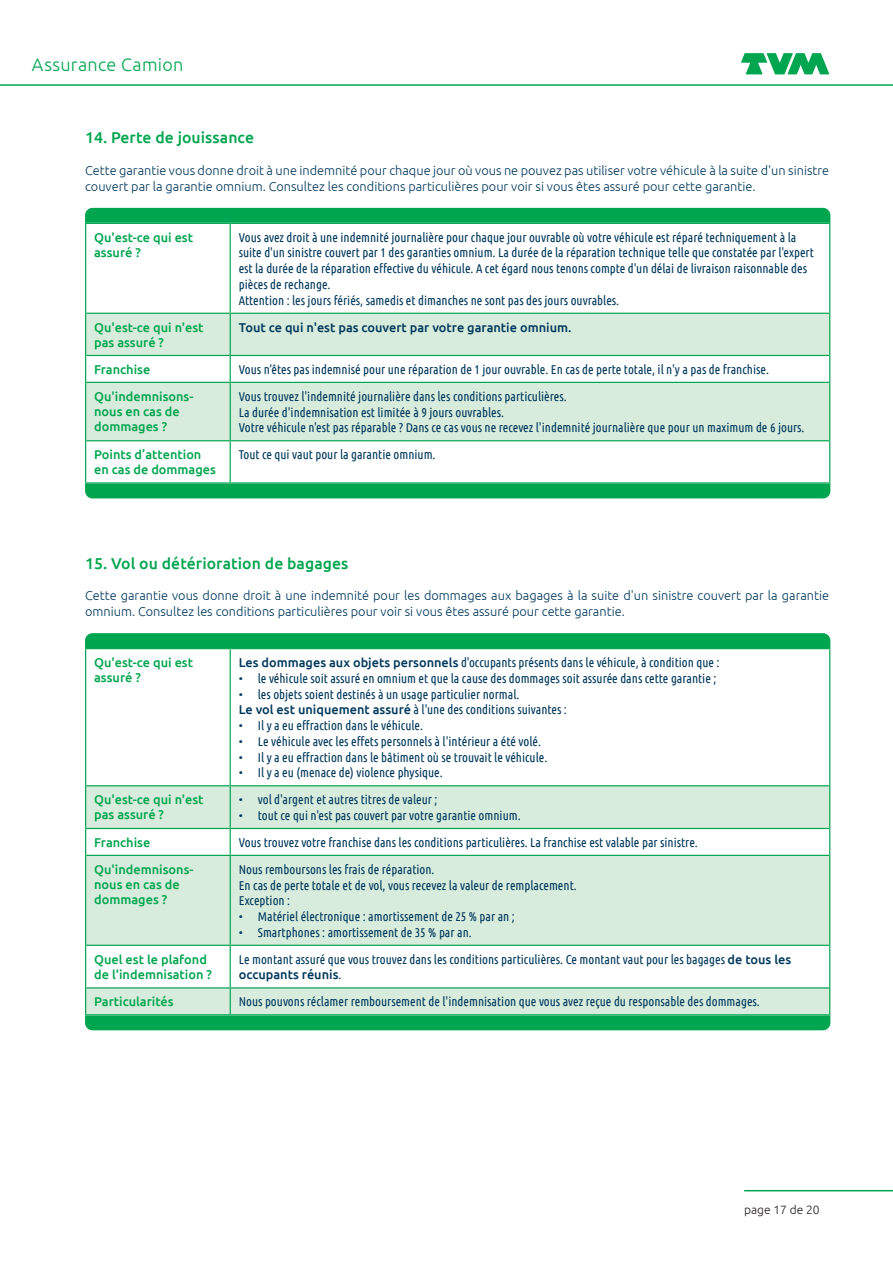
<style>
.page{position:relative;width:893px;height:1263px;background:#fff}
.page>*{position:absolute;margin:0;border:0;box-sizing:border-box;transform-origin:0 0}
.t1{font:300 18px "Ubuntu";letter-spacing:.015em;color:#00a54f}
.t2{font:500 15.75px "Ubuntu";letter-spacing:.005em;color:#00a54f}
.t3{font:12.75px/15.8px "Ubuntu Condensed";color:#01385b}
.t4{font:300 12.75px/15.8px "Ubuntu";color:#01385b}
.t5{font:500 12.75px/15.3px "Ubuntu";color:#00a54f}
.t6{font:500 12.75px "Ubuntu";color:#01385b}
.t7{font:300 12px "Ubuntu";color:#231f20}
.s1{font-family:"Ubuntu";font-weight:500}
.s2{font-family:"Ubuntu Condensed";font-weight:400}
</style>
<div class="page">
<svg style="left:741px;top:53px;width:88px;height:21px"></svg>
<hr style="left:0;top:84px;width:893px;height:2px;background:#00a54f">
<hr style="left:744px;top:1190px;width:149px;height:1px;background:#00a54f">
<svg style="left:86px;top:314px;width:743px;height:126px;fill:#d8ecdd"></svg>
<hr style="left:230px;top:224px;width:1px;height:89px;background:#00a54f">
<hr style="left:86px;top:313px;width:144px;height:1px;background:#00a54f">
<hr style="left:230px;top:313px;width:599px;height:1px;background:#00a54f">
<hr style="left:230px;top:314px;width:1px;height:41px;background:#00a54f">
<hr style="left:86px;top:355px;width:144px;height:1px;background:#00a54f">
<hr style="left:230px;top:355px;width:599px;height:1px;background:#00a54f">
<svg style="left:230px;top:356px;width:1px;height:26px"></svg>
<hr style="left:86px;top:382px;width:144px;height:1px;background:#00a54f">
<hr style="left:230px;top:382px;width:599px;height:1px;background:#00a54f">
<hr style="left:230px;top:383px;width:1px;height:57px;background:#00a54f">
<hr style="left:86px;top:440px;width:144px;height:1px;background:#00a54f">
<hr style="left:230px;top:440px;width:599px;height:1px;background:#00a54f">
<hr style="left:230px;top:441px;width:1px;height:41px;background:#00a54f">
<hr style="left:85px;top:482px;width:145px;height:2px;background:#00a54f">
<hr style="left:230px;top:482px;width:600px;height:2px;background:#00a54f">
<hr style="left:85px;top:223px;width:145px;height:1px;background:#00a54f">
<hr style="left:85px;top:224px;width:1px;height:89px;background:#00a54f">
<hr style="left:230px;top:223px;width:600px;height:1px;background:#00a54f">
<hr style="left:829px;top:224px;width:1px;height:89px;background:#00a54f">
<hr style="left:85px;top:313px;width:1px;height:42px;background:#00a54f">
<hr style="left:829px;top:313px;width:1px;height:42px;background:#00a54f">
<svg style="left:85px;top:355px;width:1px;height:27px"></svg>
<svg style="left:829px;top:355px;width:1px;height:27px"></svg>
<hr style="left:85px;top:382px;width:1px;height:59px;background:#00a54f">
<hr style="left:829px;top:382px;width:1px;height:59px;background:#00a54f">
<hr style="left:85px;top:441px;width:1px;height:41px;background:#00a54f">
<hr style="left:829px;top:441px;width:1px;height:41px;background:#00a54f">
<svg style="left:85px;top:208px;width:745px;height:15px;background:#03a651"></svg>
<div style="left:85px;top:484px;width:745px;height:14px;background:#00a54f"></div>
<svg style="left:86px;top:786px;width:743px;height:201px;fill:#d8ecdd"></svg>
<hr style="left:230px;top:649px;width:1px;height:136px;background:#00a54f">
<hr style="left:86px;top:785px;width:144px;height:1px;background:#00a54f">
<hr style="left:230px;top:785px;width:599px;height:1px;background:#00a54f">
<hr style="left:230px;top:786px;width:1px;height:42px;background:#00a54f">
<hr style="left:86px;top:828px;width:144px;height:1px;background:#00a54f">
<hr style="left:230px;top:828px;width:599px;height:1px;background:#00a54f">
<svg style="left:230px;top:829px;width:1px;height:26px"></svg>
<hr style="left:86px;top:855px;width:144px;height:1px;background:#00a54f">
<hr style="left:230px;top:855px;width:599px;height:1px;background:#00a54f">
<hr style="left:230px;top:856px;width:1px;height:89px;background:#00a54f">
<hr style="left:86px;top:945px;width:144px;height:1px;background:#00a54f">
<hr style="left:230px;top:945px;width:599px;height:1px;background:#00a54f">
<hr style="left:230px;top:946px;width:1px;height:41px;background:#00a54f">
<hr style="left:86px;top:987px;width:144px;height:1px;background:#00a54f">
<hr style="left:230px;top:987px;width:599px;height:1px;background:#00a54f">
<hr style="left:85px;top:648px;width:145px;height:1px;background:#00a54f">
<hr style="left:85px;top:649px;width:1px;height:137px;background:#00a54f">
<hr style="left:230px;top:648px;width:600px;height:1px;background:#00a54f">
<hr style="left:829px;top:649px;width:1px;height:137px;background:#00a54f">
<hr style="left:85px;top:786px;width:1px;height:42px;background:#00a54f">
<hr style="left:829px;top:786px;width:1px;height:42px;background:#00a54f">
<svg style="left:85px;top:828px;width:1px;height:27px"></svg>
<svg style="left:829px;top:828px;width:1px;height:27px"></svg>
<hr style="left:85px;top:855px;width:1px;height:90px;background:#00a54f">
<hr style="left:829px;top:855px;width:1px;height:90px;background:#00a54f">
<hr style="left:85px;top:945px;width:1px;height:43px;background:#00a54f">
<hr style="left:829px;top:945px;width:1px;height:43px;background:#00a54f">
<div style="left:85px;top:633px;width:745px;height:15px;background:#00a54f"></div>
<svg style="left:85px;top:988px;width:745px;height:42px;background:#85d0a6"></svg>
<h1 class="t1" style="left:32px;top:54px;width:153px">Assurance Camion</h1>
<p class="t2" style="left:85px;top:128px;width:171px">14. Perte de jouissance</p>
<p class="t4" style="left:85px;top:162px;width:746px">Cette garantie vous donne droit à une indemnité pour chaque jour où vous ne pouvez pas utiliser votre véhicule à la suite d'un sinistre couvert par la garantie omnium. Consultez les conditions particulières pour voir si vous êtes assuré pour cette garantie.</p>
<p class="t5" style="left:94px;top:229px;width:100px">Qu'est-ce qui est assuré ?</p>
<p class="t3" style="left:239px;top:229px;width:577px">Vous avez droit à une indemnité journalière pour chaque jour ouvrable où votre véhicule est réparé techniquement à la suite d'un sinistre couvert par 1 des garanties omnium. La durée de la réparation technique telle que constatée par l'expert est la durée de la réparation effective du véhicule. A cet égard nous tenons compte d'un délai de livraison raisonnable des pièces de rechange.<br>Attention : les jours fériés, samedis et dimanches ne sont pas des jours ouvrables.</p>
<p class="t5" style="left:94px;top:319px;width:111px">Qu'est-ce qui n'est pas assuré ?</p>
<p class="t6" style="left:239px;top:319px;width:334px">Tout ce qui n'est pas couvert par votre garantie omnium.</p>
<p class="t5" style="left:94px;top:361px;width:58px">Franchise</p>
<p class="t3" style="left:239px;top:361px;width:532px">Vous n’êtes pas indemnisé pour une réparation de 1 jour ouvrable. En cas de perte totale, il n'y a pas de franchise.</p>
<p class="t5" style="left:94px;top:388px;width:101px">Qu'indemnisons&shy;nous en cas de dommages ?</p>
<p class="t3" style="left:239px;top:388px;width:567px">Vous trouvez l'indemnité journalière dans les conditions particulières.<br>La durée d'indemnisation est limitée à 9 jours ouvrables.<br>Votre véhicule n'est pas réparable ? Dans ce cas vous ne recevez l'indemnité journalière que pour un maximum de 6 jours.</p>
<p class="t5" style="left:94px;top:446px;width:123px">Points d’attention en cas de dommages</p>
<p class="t3" style="left:239px;top:446px;width:198px">Tout ce qui vaut pour la garantie omnium.</p>
<p class="t2" style="left:85px;top:553px;width:265px">15. Vol ou détérioration de bagages</p>
<p class="t4" style="left:85px;top:587px;width:746px">Cette garantie vous donne droit à une indemnité pour les dommages aux bagages à la suite d'un sinistre couvert par la garantie omnium. Consultez les conditions particulières pour voir si vous êtes assuré pour cette garantie.</p>
<p class="t5" style="left:94px;top:654px;width:100px">Qu'est-ce qui est assuré ?</p>
<p class="t3" style="left:239px;top:654px;width:482px"><span class="s1">Les dommages aux objets personnels</span> d'occupants présents dans le véhicule, à condition que :</p>
<p class="t3" style="left:239px;top:670px;width:479px">• le véhicule soit assuré en omnium et que la cause des dommages soit assurée dans cette garantie ;</p>
<p class="t3" style="left:239px;top:686px;width:330px">• les objets soient destinés à un usage particulier normal.<br><span class="s1">Le vol est uniquement assuré</span> à l'une des conditions suivantes :</p>
<p class="t3" style="left:239px;top:717px;width:186px">• Il y a eu effraction dans le véhicule.</p>
<p class="t3" style="left:239px;top:733px;width:304px">• Le véhicule avec les effets personnels à l'intérieur a été volé.</p>
<p class="t3" style="left:239px;top:749px;width:310px">• Il y a eu effraction dans le bâtiment où se trouvait le véhicule.</p>
<p class="t3" style="left:239px;top:764px;width:205px">• Il y a eu (menace de) violence physique.</p>
<p class="t5" style="left:94px;top:791px;width:111px">Qu'est-ce qui n'est pas assuré ?</p>
<p class="t3" style="left:239px;top:791px;width:200px">• vol d'argent et autres titres de valeur ;</p>
<p class="t3" style="left:239px;top:807px;width:283px">• tout ce qui n'est pas couvert par votre garantie omnium.</p>
<p class="t5" style="left:94px;top:834px;width:58px">Franchise</p>
<p class="t3" style="left:239px;top:834px;width:461px">Vous trouvez votre franchise dans les conditions particulières. La franchise est valable par sinistre.</p>
<p class="t5" style="left:94px;top:861px;width:101px">Qu'indemnisons&shy;nous en cas de dommages ?</p>
<p class="t3" style="left:239px;top:861px;width:340px">Nous remboursons les frais de réparation.<br>En cas de perte totale et de vol, vous recevez la valeur de remplacement.<br>Exception :</p>
<p class="t3" style="left:239px;top:908px;width:278px">• Matériel électronique : amortissement de 25 % par an ;</p>
<p class="t3" style="left:239px;top:924px;width:235px">• Smartphones : amortissement de 35 % par an.</p>
<p class="t5" style="left:94px;top:951px;width:119px">Quel est le plafond de l'indemnisation ?</p>
<p class="t3" style="left:239px;top:951px;width:554px">Le montant assuré que vous trouvez dans les conditions particulières. Ce montant vaut pour les bagages <span class="s1">de tous les</span></p>
<p class="t6" style="left:239px;top:967px;width:104px">occupants réunis<span class="s2">.</span></p>
<p class="t5" style="left:94px;top:994px;width:81px">Particularités</p>
<p class="t3" style="left:239px;top:993px;width:523px">Nous pouvons réclamer remboursement de l'indemnisation que vous avez reçue du responsable des dommages.</p>
<p class="t7" style="left:744px;top:1202px;width:77px">page 17 de 20</p>
</div>
